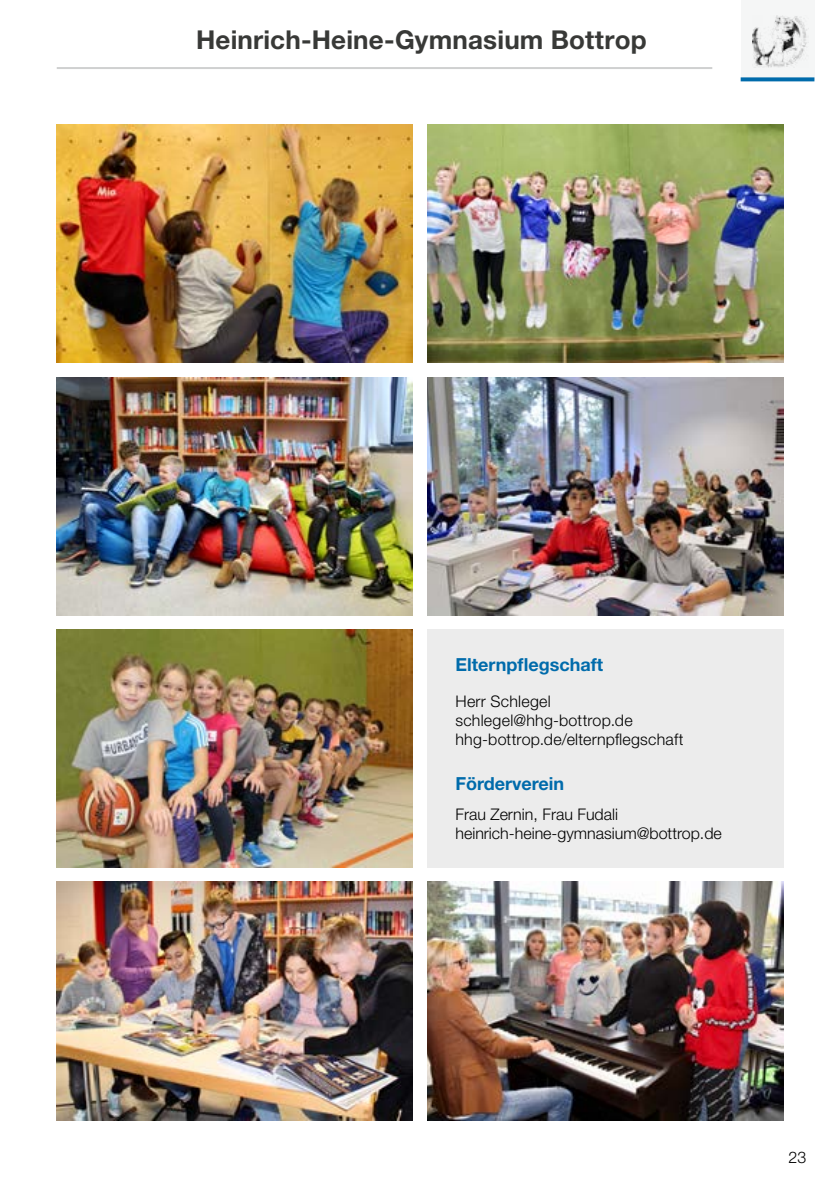
<style>
.page{position:relative;width:840px;height:1191px;background:#fff}
.page>*{position:absolute;margin:0;border:0;box-sizing:border-box;transform-origin:0 0}
.t1{font:700 26px "Helvetica Neue LT Std";letter-spacing:.005em;color:#383937}
.t2{font:700 18px "Helvetica Neue LT Std";color:#006bab}
.t3{font:300 16px/19.2px "Helvetica Neue LT Std";letter-spacing:.005em;color:#000}
</style>
<div class="page">
<div style="left:740px;top:0;width:74px;height:79px;background:#f5f6f6"></div>
<img style="left:752px;top:15px;width:55px;height:52px">
<svg style="left:740px;top:77px;width:74px;height:4px"></svg>
<hr style="left:57px;top:67px;width:654px;height:2px;background:#cfd0d0">
<img style="left:57px;top:125px;width:355px;height:238px">
<img style="left:427px;top:125px;width:355px;height:238px">
<img style="left:57px;top:629px;width:355px;height:238px">
<img style="left:427px;top:377px;width:355px;height:238px">
<img style="left:57px;top:377px;width:355px;height:238px">
<img style="left:57px;top:882px;width:355px;height:238px">
<img style="left:427px;top:882px;width:355px;height:238px">
<div style="left:427px;top:629px;width:355px;height:238px;background:#ececec"></div>
<h1 class="t1" style="left:196px;top:24px;width:452px">Heinrich-Heine-Gymnasium Bottrop</h1>
<p class="t2" style="left:455px;top:653px;width:149px">Elternpflegschaft</p>
<p class="t3" style="left:455px;top:691px;width:229px">Herr Schlegel schlegel@hhg-bottrop.de hhg-bottrop.de/elternpflegschaft</p>
<p class="t2" style="left:455px;top:772px;width:110px">Förderverein</p>
<p class="t3" style="left:455px;top:804px;width:268px">Frau Zernin, Frau Fudali heinrich-heine-gymnasium@bottrop.de</p>
<p class="t3" style="left:788px;top:1147px;width:19px">23</p>
</div>
